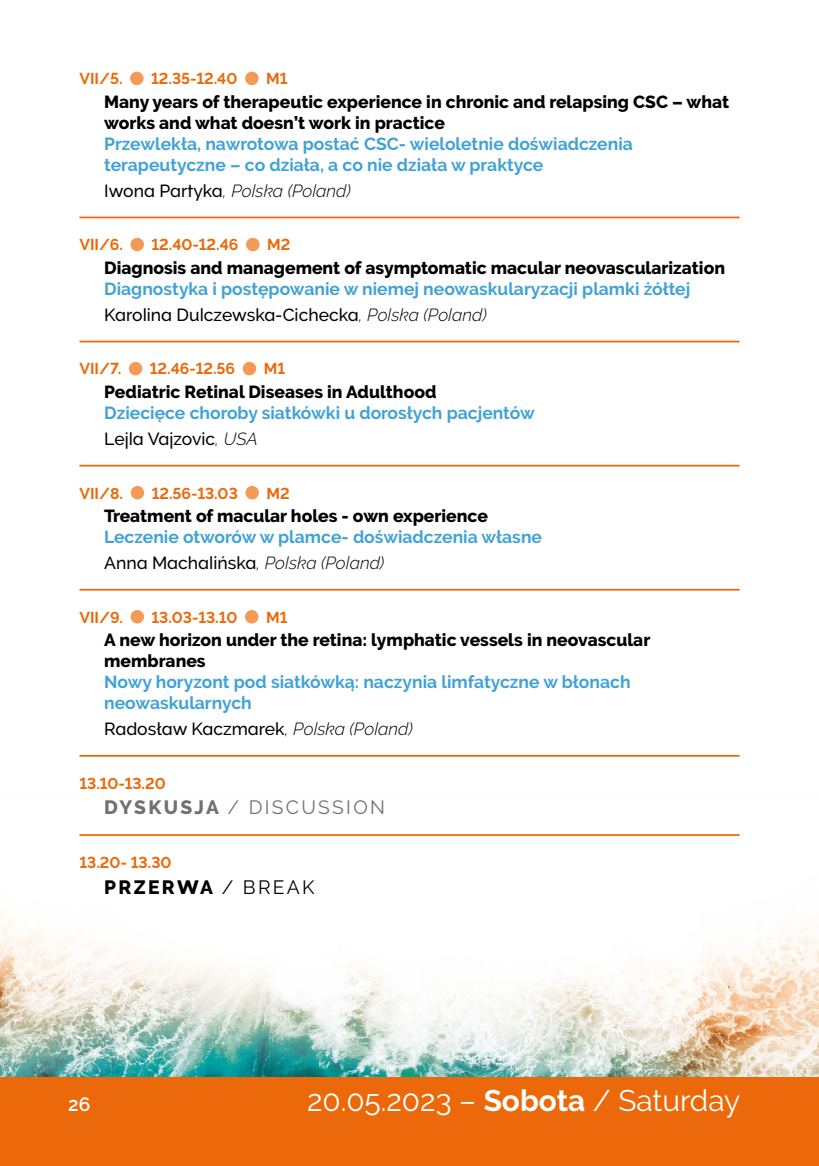
<style>
.page{position:relative;width:819px;height:1166px;background:#fff}
.page>*{position:absolute;margin:0;border:0;box-sizing:border-box;transform-origin:0 0}
.t1{font:29.75px "Raleway";color:#fff}
.PR_DYSKUSJA{font:19.25px "Raleway";letter-spacing:.12em;color:#707172}
.PR_kawa{font:800 19.25px "Raleway";letter-spacing:.12em;color:#000}
.t2{font:600 19.25px "Raleway";color:#fff}
.PR_tytuł{font:700 17.5px/21px "Raleway";color:#41a2d6}
.PR_tytuł_ang{font:800 17.5px/21px "Raleway";color:#000}
.PR_wykładowca{font:500 17.5px "Raleway";color:#000}
.PR_wykładowca-2{font:italic 300 17.5px "Raleway";color:#000}
.PR_godzina{font:700 15.75px "Raleway";color:#eb690b}
.s1{font-weight:500;font-style:normal}
.s2{font-weight:300;font-style:italic}
.s3{font-weight:800}
.s4{font-weight:400}
.s5{font-weight:700}
</style>
<div class="page">
<img style="left:0;top:834px;width:819px;height:242px">
<div style="left:0;top:1076px;width:819px;height:90px;background:#eb690b"></div>
<hr style="left:79px;top:217px;width:660px;height:1px;background:#eb690b">
<hr style="left:79px;top:341px;width:660px;height:1px;background:#eb690b">
<hr style="left:79px;top:465px;width:660px;height:1px;background:#eb690b">
<hr style="left:79px;top:589px;width:660px;height:1px;background:#eb690b">
<hr style="left:79px;top:755px;width:660px;height:2px;background:#eb690b">
<hr style="left:79px;top:834px;width:660px;height:2px;background:#eb690b">
<div style="left:130px;top:72px;width:14px;height:13px;background:#f39a55;border-radius:50%"></div>
<div style="left:245px;top:72px;width:13px;height:13px;background:#f39a55;border-radius:50%"></div>
<div style="left:130px;top:238px;width:14px;height:13px;background:#f39a55;border-radius:50%"></div>
<div style="left:246px;top:238px;width:13px;height:13px;background:#f39a55;border-radius:50%"></div>
<div style="left:129px;top:362px;width:13px;height:13px;background:#f39a55;border-radius:50%"></div>
<div style="left:243px;top:362px;width:13px;height:13px;background:#f39a55;border-radius:50%"></div>
<div style="left:131px;top:486px;width:13px;height:13px;background:#f39a55;border-radius:50%"></div>
<div style="left:245px;top:486px;width:14px;height:13px;background:#f39a55;border-radius:50%"></div>
<div style="left:130px;top:610px;width:14px;height:13px;background:#f39a55;border-radius:50%"></div>
<div style="left:245px;top:610px;width:13px;height:13px;background:#f39a55;border-radius:50%"></div>
<p class="PR_godzina" style="left:79px;top:70px;width:45px">VII/5.</p>
<p class="PR_godzina" style="left:151px;top:70px;width:88px">12.35-12.40</p>
<p class="PR_godzina" style="left:266px;top:70px;width:23px">M1</p>
<p class="PR_tytuł_ang" style="left:104px;top:91px;width:626px">Many years of therapeutic experience in chronic and relapsing CSC – what works and what doesn’t work in practice</p>
<p class="PR_tytuł" style="left:104px;top:133px;width:530px">Przewlekła, nawrotowa postać CSC- wieloletnie doświadczenia terapeutyczne – co działa, a co nie działa w praktyce</p>
<p class="PR_wykładowca-2" style="left:104px;top:180px;width:248px"><span class="s1">Iwona Partyka</span>, Polska (Poland)</p>
<p class="PR_godzina" style="left:79px;top:236px;width:45px">VII/6.</p>
<p class="PR_godzina" style="left:151px;top:236px;width:88px">12.40-12.46</p>
<p class="PR_godzina" style="left:267px;top:236px;width:25px">M2</p>
<p class="PR_tytuł_ang" style="left:104px;top:257px;width:622px">Diagnosis and management of asymptomatic macular neovascularization</p>
<p class="PR_tytuł" style="left:104px;top:278px;width:587px">Diagnostyka i postępowanie w niemej neowaskularyzacji plamki żółtej</p>
<p class="PR_wykładowca" style="left:104px;top:304px;width:384px">Karolina Dulczewska-Cichecka<span class="s2">, Polska (Poland)</span></p>
<p class="PR_godzina" style="left:79px;top:360px;width:43px">VII/7.</p>
<p class="PR_godzina" style="left:150px;top:360px;width:87px">12.46-12.56</p>
<p class="PR_godzina" style="left:264px;top:360px;width:23px">M1</p>
<p class="PR_tytuł_ang" style="left:104px;top:381px;width:334px">Pediatric Retinal Diseases in Adulthood</p>
<p class="PR_tytuł" style="left:104px;top:402px;width:432px">Dziecięce choroby siatkówki u dorosłych pacjentów</p>
<p class="PR_wykładowca" style="left:104px;top:429px;width:155px">Lejla Vajzovic<span class="s2">, USA</span></p>
<p class="PR_godzina" style="left:79px;top:484px;width:45px">VII/8.</p>
<p class="PR_godzina" style="left:152px;top:484px;width:88px">12.56-13.03</p>
<p class="PR_godzina" style="left:266px;top:484px;width:25px">M2</p>
<p class="PR_tytuł_ang" style="left:104px;top:505px;width:385px">Treatment of macular holes - own experience</p>
<p class="PR_tytuł" style="left:104px;top:526px;width:439px">Leczenie otworów w plamce- doświadczenia własne</p>
<p class="PR_wykładowca" style="left:104px;top:553px;width:281px">Anna Machalińska<span class="s2">, Polska (Poland)</span></p>
<p class="PR_godzina" style="left:79px;top:608px;width:45px">VII/9.</p>
<p class="PR_godzina" style="left:152px;top:608px;width:87px">13.03-13.10</p>
<p class="PR_godzina" style="left:266px;top:608px;width:23px">M1</p>
<p class="PR_tytuł_ang" style="left:104px;top:629px;width:547px">A new horizon under the retina: lymphatic vessels in neovascular membranes</p>
<p class="PR_tytuł" style="left:104px;top:671px;width:528px">Nowy horyzont pod siatkówką: naczynia limfatyczne w błonach neowaskularnych</p>
<p class="PR_wykładowca" style="left:104px;top:719px;width:310px">Radosław Kaczmarek<span class="s2">, Polska (Poland)</span></p>
<p class="PR_godzina" style="left:79px;top:774px;width:88px">13.10-13.20</p>
<p class="PR_DYSKUSJA" style="left:104px;top:796px;width:282px"><span class="s3">DYSKUSJA</span> / DISCUSSION</p>
<p class="PR_godzina" style="left:79px;top:853px;width:94px">13.20- 13.30</p>
<p class="PR_kawa" style="left:104px;top:876px;width:212px">PRZERWA <span class="s4">/ BREAK</span></p>
<p class="t2" style="left:68px;top:1093px;width:24px">26</p>
<h1 class="t1" style="left:307px;top:1083px;width:435px">20.05.2023 – <span class="s5">Sobota</span> / Saturday</h1>
</div>
